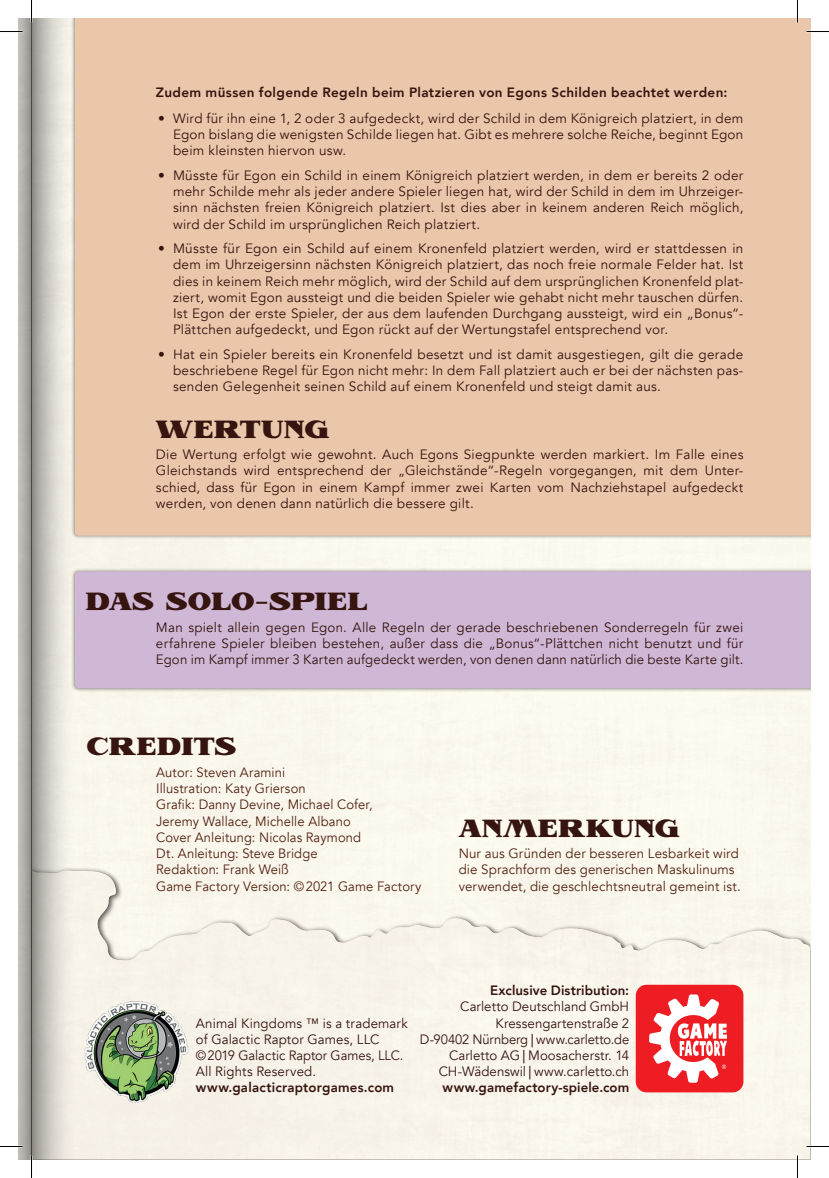
<style>
.page{position:relative;width:829px;height:1178px;background:#fff}
.page>*{position:absolute;margin:0;border:0;box-sizing:border-box;transform-origin:0 0}
.Lauftext_Claim{font:800 27px "Royale Imogen";letter-spacing:.005em;color:#36140f}
.Lauftext_Claim-2{font:13.5px/16.2px "Avenir";letter-spacing:.015em;color:#36140f;text-align:justify}
.t1{font:13.5px/16.2px "Avenir";letter-spacing:.01em;color:#522112;scale:.96 1}
.Lauftext_Claim-3{font:800 13.5px "Avenir";letter-spacing:.02em;color:#36140f}
.t2{font:13.5px/16.2px "Avenir";letter-spacing:.01em;color:#522112}
.Lauftext_Claim-4{font:13.5px/16.2px "Avenir";letter-spacing:.015em;color:#36140f;scale:.96 1}
.s1{font-weight:500}
</style>
<div class="page">
<div style="left:76px;top:870px;width:734px;height:288px;background:#f8f4ea"></div>
<div style="left:72px;top:568px;width:738px;height:123px;background:#231f20;opacity:.5"></div>
<div style="left:76px;top:571px;width:734px;height:117px;background:#cfb8d6"></div>
<div style="left:76px;top:19px;width:734px;height:516px;background:#eac6ab"></div>
<div style="left:635px;top:984px;width:108px;height:108px;background:#ee1d23;border-radius:11px"></div>
<svg style="left:649px;top:994px;width:77px;height:88px"></svg>
<img style="left:79px;top:996px;width:111px;height:110px">
<svg style="left:32px;top:19px;width:44px;height:1139px;background:#cecbc3"></svg>
<svg style="left:19px;top:19px;width:13px;height:1139px;background:#a4a29c"></svg>
<hr style="left:796px;top:0;width:2px;height:22px;background:#fff">
<hr style="left:796px;top:1155px;width:2px;height:22px;background:#fff">
<svg style="left:0;top:31px;width:22px;height:1px"></svg>
<svg style="left:806px;top:31px;width:22px;height:1px"></svg>
<svg style="left:31px;top:0;width:1px;height:22px"></svg>
<svg style="left:31px;top:1155px;width:1px;height:22px"></svg>
<svg style="left:797px;top:0;width:1px;height:22px"></svg>
<svg style="left:797px;top:1155px;width:1px;height:22px"></svg>
<p class="Lauftext_Claim-3" style="left:156px;top:81px;width:573px">Zudem müssen folgende Regeln beim Platzieren von Egons Schilden beachtet werden:</p>
<p class="Lauftext_Claim-2" style="left:173px;top:110px;width:571px;text-indent:-15px">• Wird für ihn eine 1, 2 oder 3 aufgedeckt, wird der Schild in dem Königreich platziert, in dem Egon bislang die wenigsten Schilde liegen hat. Gibt es mehrere solche Reiche, beginnt Egon beim kleinsten hiervon usw.</p>
<p class="Lauftext_Claim-2" style="left:173px;top:167px;width:571px;text-indent:-15px">• Müsste für Egon ein Schild in einem Königreich platziert werden, in dem er bereits 2 oder mehr Schilde mehr als jeder andere Spieler liegen hat, wird der Schild in dem im Uhrzeiger&shy;sinn nächsten freien Königreich platziert. Ist dies aber in keinem anderen Reich möglich, wird der Schild im ursprünglichen Reich platziert.</p>
<p class="Lauftext_Claim-2" style="left:173px;top:241px;width:571px;text-indent:-15px">• Müsste für Egon ein Schild auf einem Kronenfeld platziert werden, wird er stattdessen in dem im Uhrzeigersinn nächsten Königreich platziert, das noch freie normale Felder hat. Ist dies in keinem Reich mehr möglich, wird der Schild auf dem ursprünglichen Kronenfeld plat&shy;ziert, womit Egon aussteigt und die beiden Spieler wie gehabt nicht mehr tauschen dürfen.<br>Ist Egon der erste Spieler, der aus dem laufenden Durchgang aussteigt, wird ein „Bonus“- Plättchen aufgedeckt, und Egon rückt auf der Wertungstafel entsprechend vor.</p>
<p class="Lauftext_Claim-2" style="left:173px;top:346px;width:571px;text-indent:-15px">• Hat ein Spieler bereits ein Kronenfeld besetzt und ist damit ausgestiegen, gilt die gerade beschriebene Regel für Egon nicht mehr: In dem Fall platziert auch er bei der nächsten pas&shy;senden Gelegenheit seinen Schild auf einem Kronenfeld und steigt damit aus.</p>
<p class="Lauftext_Claim" style="left:156px;top:412px;width:175px">WERTUNG</p>
<p class="Lauftext_Claim-2" style="left:156px;top:446px;width:589px">Die Wertung erfolgt wie gewohnt. Auch Egons Siegpunkte werden markiert. Im Falle eines Gleichstands wird entsprechend der „Gleichstände“-Regeln vorgegangen, mit dem Unter&shy;schied, dass für Egon in einem Kampf immer zwei Karten vom Nachziehstapel aufgedeckt werden, von denen dann natürlich die bessere gilt.</p>
<p class="Lauftext_Claim" style="left:86px;top:585px;width:283px">DAS SOLO-SPIEL</p>
<p class="Lauftext_Claim-2" style="left:156px;top:619px;width:589px">Man spielt allein gegen Egon. Alle Regeln der gerade beschriebenen Sonderregeln für zwei erfahrene Spieler bleiben bestehen, außer dass die „Bonus“-Plättchen nicht benutzt und für Egon im Kampf immer 3 Karten aufgedeckt werden, von denen dann natürlich die beste Karte gilt.</p>
<p class="Lauftext_Claim" style="left:86px;top:730px;width:152px">CREDITS</p>
<p class="t1" style="left:156px;top:764px;width:136px">Autor: Steven Aramini</p>
<p class="t1" style="left:156px;top:780px;width:157px">Illustration: Katy Grierson</p>
<p class="t1" style="left:156px;top:796px;width:227px">Grafik: Danny Devine, Michael Cofer,<br>Jeremy Wallace, Michelle Albano</p>
<p class="t1" style="left:156px;top:829px;width:215px">Cover Anleitung: Nicolas Raymond</p>
<p class="t1" style="left:156px;top:845px;width:170px">Dt. Anleitung: Steve Bridge</p>
<p class="t1" style="left:156px;top:861px;width:140px">Redaktion: Frank Weiß</p>
<p class="t1" style="left:156px;top:877px;width:278px">Game Factory Version: ©2021 Game Factory</p>
<p class="Lauftext_Claim" style="left:458px;top:811px;width:222px">ANMERKUNG</p>
<p class="t2" style="left:458px;top:845px;width:283px">Nur aus Gründen der besseren Lesbarkeit wird die Sprachform des generischen Maskulinums verwendet, die geschlechtsneutral gemeint ist.</p>
<p class="Lauftext_Claim-2" style="left:196px;top:1014px;width:213px">Animal Kingdoms ™ is a trademark of Galactic Raptor Games, LLC</p>
<p class="Lauftext_Claim-4" style="left:196px;top:1047px;width:218px">©2019 Galactic Raptor Games, LLC.<br>All Rights Reserved.</p>
<p class="Lauftext_Claim-3" style="left:196px;top:1076px;width:200px">www.galacticraptorgames.com</p>
<p class="Lauftext_Claim-3" style="left:490px;top:979px;width:140px">Exclusive Distribution:</p>
<p class="Lauftext_Claim-2" style="left:419px;top:998px;width:211px;text-align:right">Carletto Deutschland GmbH<br>Kressengartenstraße 2<br>D-90402 Nürnberg<span class="s1">︱</span>www.carletto.de</p>
<p class="Lauftext_Claim-2" style="left:449px;top:1047px;width:182px">Carletto AG<span class="s1">︱</span>Moosacherstr. 14</p>
<p class="Lauftext_Claim-2" style="left:438px;top:1063px;width:192px">CH-Wädenswil<span class="s1">︱</span>www.carletto.ch</p>
<p class="Lauftext_Claim-3" style="left:442px;top:1076px;width:188px">www.gamefactory-spiele.com</p>
</div>
